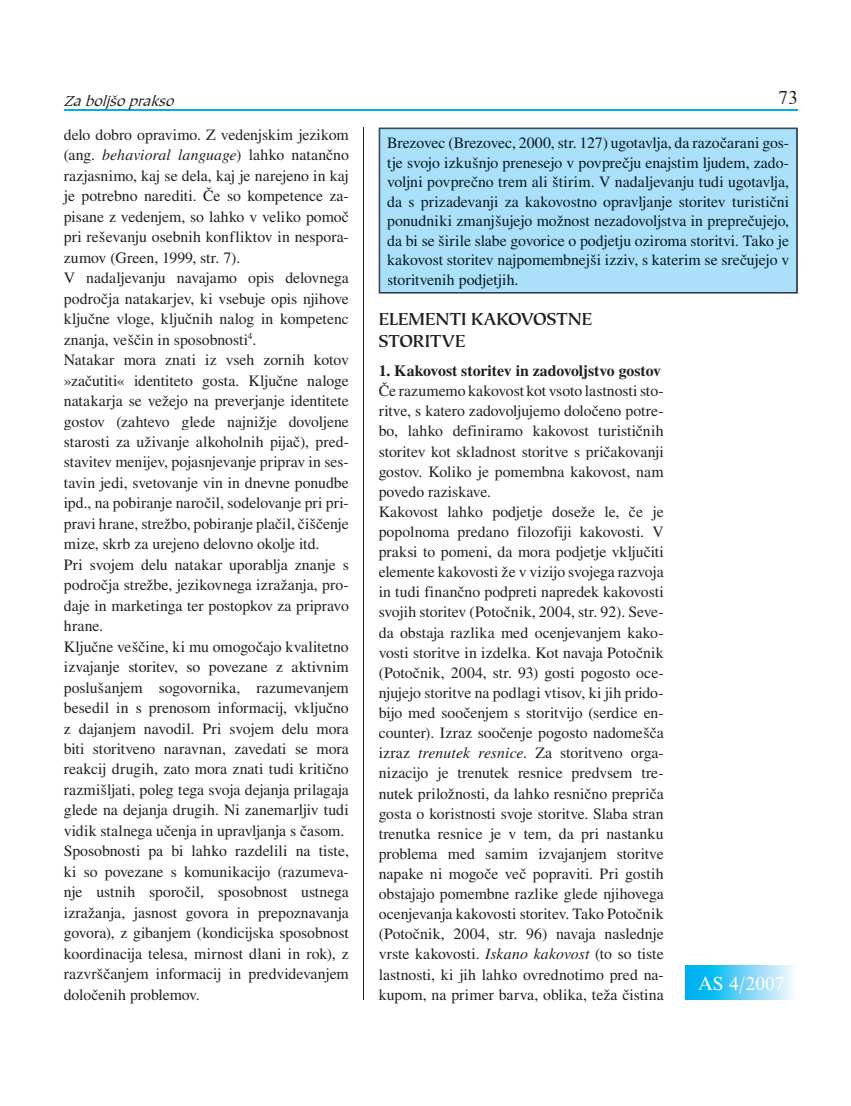
<style>
.page{position:relative;width:851px;height:1106px;background:#fff}
.page>*{position:absolute;margin:0;border:0;box-sizing:border-box;transform-origin:0 0}
.t1{font:19.5px "Nimbus Rom No 9 TCE";color:#fff}
.t2{font:19.5px "Nimbus Rom No 9 TCE";color:#231f20}
.t3{font:500 18px/22.6px "Tiepolo Itc TCE";letter-spacing:.005em;color:#231f20}
.t4{font:15.75px/20.4px "SS Times";letter-spacing:-.005em;color:#231f20}
.t5{font:15.75px/19.5px "SS Times";letter-spacing:-.005em;color:#071822;text-align:justify}
.t6{font:700 15.75px "SS Times";letter-spacing:-.005em;color:#231f20}
.t7{font:italic 15px "Tiepolo Itc TCE";color:#231f20}
.s1{font-style:italic}
</style>
<div class="page">
<hr style="left:64px;top:109px;width:733px;height:2px;background:#00aeef">
<svg style="left:685px;top:965px;width:109px;height:34px;background:#64d0f5"></svg>
<hr style="left:363px;top:128px;width:1px;height:871px;background:#231f20">
<div style="left:379px;top:128px;width:417px;height:165px;background:#aae0f9"></div>
<div style="left:387px;top:138px;width:401px;height:14px;background:#aae0f9"></div>
<div style="left:387px;top:157px;width:401px;height:14px;background:#aae0f9"></div>
<div style="left:387px;top:177px;width:402px;height:14px;background:#aae0f9"></div>
<div style="left:387px;top:196px;width:402px;height:14px;background:#aae0f9"></div>
<div style="left:387px;top:216px;width:402px;height:14px;background:#aae0f9"></div>
<div style="left:387px;top:235px;width:402px;height:14px;background:#aae0f9"></div>
<div style="left:387px;top:255px;width:402px;height:14px;background:#aae0f9"></div>
<div style="left:388px;top:274px;width:130px;height:14px;background:#aae0f9"></div>
<p class="t7" style="left:64px;top:91px;width:116px">Zaboljšoprakso</p>
<p class="t4" style="left:64px;top:124px;width:286px">delo dobro opravimo. Z vedenjskim jezikom (ang. <span class="s1">behavioral language</span>) lahko natan~no razjasnimo, kaj se dela, kaj je narejeno in kaj je potrebno narediti. ^e so kompetence za&shy;pisane z vedenjem, so lahko v veliko pomo~ pri re{evanju osebnih konfliktov in nespora&shy;zumov (Green, 1999, str. 7).<br>V nadaljevanju navajamo opis delovnega podro~ja natakarjev, ki vsebuje opis njihove klju~ne vloge, klju~nih nalog in kompetenc znanja, ve{~in in sposobnosti<sup>4</sup>.<br>Natakar mora znati iz vseh zornih kotov »za~utiti« identiteto gosta. Klju~ne naloge natakarja se vežejo na preverjanje identitete gostov (zahtevo glede najnižje dovoljene starosti za uživanje alkoholnih pija~), pred&shy;stavitev menijev, pojasnjevanje priprav in ses&shy;tavin jedi, svetovanje vin in dnevne ponudbe ipd., na pobiranje naro~il, sodelovanje pri pri&shy;pravi hrane, strežbo, pobiranje pla~il, ~i{~enje mize, skrb za urejeno delovno okolje itd.<br>Pri svojem delu natakar uporablja znanje s podro~ja strežbe, jezikovnega izražanja, pro&shy;daje in marketinga ter postopkov za pripravo hrane.<br>Klju~ne ve{~ine, ki mu omogo~ajo kvalitetno izvajanje storitev, so povezane z aktivnim poslu{anjem sogovornika, razumevanjem besedil in s prenosom informacij, vklju~no z dajanjem navodil. Pri svojem delu mora biti storitveno naravnan, zavedati se mora reakcij drugih, zato mora znati tudi kriti~no razmi{ljati, poleg tega svoja dejanja prilagaja glede na dejanja drugih. Ni zanemarljiv tudi vidik stalnega u~enja in upravljanja s ~asom.<br>Sposobnosti pa bi lahko razdelili na tiste, ki so povezane s komunikacijo (razumeva&shy;nje ustnih sporo~il, sposobnost ustnega izražanja, jasnost govora in prepoznavanja govora), z gibanjem (kondicijska sposobnost koordinacija telesa, mirnost dlani in rok), z razvr{~anjem informacij in predvidevanjem dolo~enih problemov.</p>
<p class="t2" style="left:778px;top:86px;width:21px">73</p>
<p class="t5" style="left:387px;top:133px;width:403px">Brezovec (Brezovec, 2000, str. 127) ugotavlja, da razo~arani gos&shy;tje svojo izku{njo prenesejo v povpre~ju enajstim ljudem, zado&shy;voljni povpre~no trem ali {tirim. V nadaljevanju tudi ugotavlja, da s prizadevanji za kakovostno opravljanje storitev turisti~ni ponudniki zmanj{ujejo možnost nezadovoljstva in prepre~ujejo, da bi se {irile slabe govorice o podjetju oziroma storitvi. Tako je kakovost storitev najpomembnej{i izziv, s katerim se sre~ujejo v storitvenih podjetjih.</p>
<p class="t3" style="left:378px;top:307px;width:215px">ELEMENTI KAKOVOSTNE<br>STORITVE</p>
<p class="t6" style="left:378px;top:361px;width:284px">1. Kakovost storitev in zadovoljstvo gostov</p>
<p class="t4" style="left:378px;top:381px;width:286px">^e razumemo kakovost kot vsoto lastnosti sto&shy;ritve, s katero zadovoljujemo dolo~eno potre&shy;bo, lahko definiramo kakovost turisti~nih storitev kot skladnost storitve s pri~akovanji gostov. Koliko je pomembna kakovost, nam povedo raziskave.<br>Kakovost lahko podjetje doseže le, ~e je popolnoma predano filozofiji kakovosti. V praksi to pomeni, da mora podjetje vklju~iti elemente kakovosti že v vizijo svojega razvoja in tudi finan~no podpreti napredek kakovosti svojih storitev (Poto~nik, 2004, str. 92). Seve&shy;da obstaja razlika med ocenjevanjem kako&shy;vosti storitve in izdelka. Kot navaja Poto~nik (Poto~nik, 2004, str. 93) gosti pogosto oce&shy;njujejo storitve na podlagi vtisov, ki jih prido&shy;bijo med soo~enjem s storitvijo (serdice en&shy;counter). Izraz soo~enje pogosto nadome{~a izraz <span class="s1">trenutek resnice</span>. Za storitveno orga&shy;nizacijo je trenutek resnice predvsem tre&shy;nutek priložnosti, da lahko resni~no prepri~a gosta o koristnosti svoje storitve. Slaba stran trenutka resnice je v tem, da pri nastanku problema med samim izvajanjem storitve napake ni mogo~e ve~ popraviti. Pri gostih obstajajo pomembne razlike glede njihovega ocenjevanja kakovosti storitev. Tako Poto~nik (Poto~nik, 2004, str. 96) navaja naslednje vrste kakovosti. <span class="s1">Iskano kakovost</span> (to so tiste lastnosti, ki jih lahko ovrednotimo pred na&shy;kupom, na primer barva, oblika, teža ~istina</p>
<p class="t1" style="left:698px;top:972px;width:87px">AS 4/2007</p>
</div>
